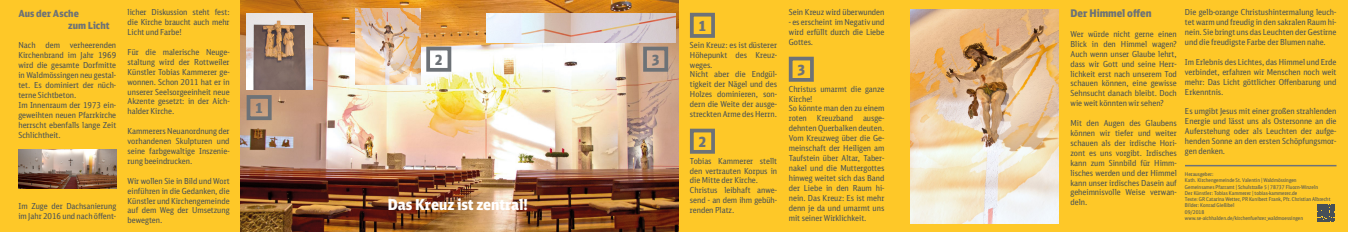
<style>
.page{position:relative;width:1348px;height:232px;background:#fec828}
.page>*{position:absolute;margin:0;border:0;box-sizing:border-box;transform-origin:0 0}
.t1{font:900 15px "DB Sans Cond";letter-spacing:-.005em;color:#fff}
.t2{font:900 14.25px "DB Sans Cond";color:#6d7277}
.t3{font:900 10.5px "DB Sans Cond";color:#6d7277}
.t4{font:900 9.75px/11.7px "DB Sans Cond";color:#6d7277}
.t5{font:8.25px/9.9px "DB Sans Cond";color:#475057;text-align:justify}
.t6{font:5.25px/6.3px "DB Sans Cond";color:#475057}
</style>
<div class="page">
<img style="left:240px;top:0;width:438px;height:232px">
<div style="left:690px;top:13px;width:25px;height:25px;border:4px solid #6d7277"></div>
<div style="left:690px;top:129px;width:25px;height:25px;border:4px solid #6d7277"></div>
<img style="left:18px;top:149px;width:98px;height:40px">
<div style="left:789px;top:57px;width:25px;height:25px;border:4px solid #6d7277"></div>
<img style="left:355px;top:9px;width:66px;height:75px">
<img style="left:247px;top:14px;width:65px;height:75px">
<div style="left:247px;top:95px;width:25px;height:25px;border:4px solid #6d7277"></div>
<div style="left:426px;top:47px;width:25px;height:25px;border:4px solid #6d7277"></div>
<img style="left:487px;top:14px;width:188px;height:28px">
<div style="left:643px;top:47px;width:25px;height:25px;border:4px solid #6d7277"></div>
<img style="left:910px;top:9px;width:149px;height:214px">
<hr style="left:1185px;top:165px;width:151px;height:1px;background:#6d7277">
<svg style="left:1317px;top:204px;width:18px;height:18px"></svg>
<p class="t4" style="left:68px;top:7px;width:43px;text-indent:-50px">Aus der Asche<br>zum Licht</p>
<p class="t5" style="left:18px;top:40px;width:99px;text-align:left">Nach dem verheerenden<br>Kirchenbrand im Jahr 1969 wird die gesamte Dorfmitte in Waldmössingen neu gestal&shy;tet. Es dominiert der nüch&shy;terne Sichtbeton.<br>Im Innenraum der 1973 ein&shy;geweihten neuen Pfarrkirche herrscht ebenfalls lange Zeit<br>Schlichtheit.</p>
<p class="t5" style="left:18px;top:201px;width:99px">Im Zuge der Dachsanierung im Jahr 2016 und nach öffent-</p>
<p class="t5" style="left:128px;top:7px;width:104px">licher Diskussion steht fest: die Kirche braucht auch mehr Licht und Farbe!</p>
<p class="t5" style="left:128px;top:47px;width:104px">Für die malerische Neuge&shy;staltung wird der Rottweiler Künstler Tobias Kammerer ge&shy;wonnen. Schon 2011 hat er in unserer Seelsorgeeinheit neue Akzente gesetzt: in der Aich&shy;halder Kirche.</p>
<p class="t5" style="left:128px;top:126px;width:104px">Kammerers Neuanordnung der vorhandenen Skulpturen und seine farbgewaltige Inszenie&shy;rung beeindrucken.</p>
<p class="t5" style="left:128px;top:175px;width:104px">Wir wollen Sie in Bild und Wort einführen in die Gedanken, die Künstler und Kirchengemeinde auf dem Weg der Umsetzung bewegten.</p>
<h2 class="t2" style="left:255px;top:99px;width:9px">1</h2>
<h2 class="t2" style="left:435px;top:51px;width:9px">2</h2>
<h2 class="t2" style="left:652px;top:51px;width:9px">3</h2>
<h1 class="t1" style="left:388px;top:194px;width:141px">Das Kreuz ist zentral!</h1>
<h2 class="t2" style="left:698px;top:17px;width:9px">1</h2>
<p class="t5" style="left:690px;top:40px;width:89px;text-align:left">Sein Kreuz: es ist düsterer<br>Höhepunkt des Kreuz&shy;weges.<br>Nicht aber die Endgül&shy;tigkeit der Nägel und des<br>Holzes dominieren, son&shy;dern die Weite der ausge&shy;streckten Arme des Herrn.</p>
<h2 class="t2" style="left:698px;top:133px;width:9px">2</h2>
<p class="t5" style="left:690px;top:155px;width:89px;text-align:left">Tobias Kammerer stellt den vertrauten Korpus in die Mitte der Kirche.<br>Christus leibhaft anwe&shy;send - an dem ihm gebüh&shy;renden Platz.</p>
<p class="t5" style="left:789px;top:7px;width:97px">Sein Kreuz wird überwunden</p>
<p class="t5" style="left:789px;top:17px;width:97px">- es erscheint im Negativ und wird erfüllt durch die Liebe Gottes.</p>
<h2 class="t2" style="left:797px;top:61px;width:9px">3</h2>
<p class="t5" style="left:789px;top:84px;width:97px;text-align:left">Christus umarmt die ganze<br>Kirche!<br>So könnte man den zu einem roten Kreuzband ausge&shy;dehnten Querbalken deuten.<br>Vom Kreuzweg über die Ge&shy;meinschaft der Heiligen am<br>Taufstein über Altar, Taber&shy;nakel und die Muttergottes hinweg weitet sich das Band der Liebe in den Raum hi&shy;nein. Das Kreuz: Es ist mehr denn je da und umarmt uns mit seiner Wirklichkeit.</p>
<p class="t3" style="left:1070px;top:7px;width:83px">Der Himmel offen</p>
<p class="t5" style="left:1070px;top:29px;width:108px">Wer würde nicht gerne einen Blick in den Himmel wagen?<br>Auch wenn unser Glaube lehrt, dass wir Gott und seine Herr&shy;lichkeit erst nach unserem Tod schauen können, eine gewisse Sehnsucht danach bleibt. Doch wie weit könnten wir sehen?</p>
<p class="t5" style="left:1070px;top:118px;width:108px">Mit den Augen des Glaubens können wir tiefer und weiter schauen als der irdische Hori&shy;zont es uns vorgibt. Irdisches kann zum Sinnbild für Himm&shy;lisches werden und der Himmel kann unser irdisches Dasein auf geheimnisvolle Weise verwan&shy;deln.</p>
<p class="t5" style="left:1185px;top:7px;width:153px">Die gelb-orange Christushintermalung leuch&shy;tet warm und freudig in den sakralen Raum hi&shy;nein. Sie bringt uns das Leuchten der Gestirne und die freudigste Farbe der Blumen nahe.</p>
<p class="t5" style="left:1185px;top:57px;width:153px">Im Erlebnis des Lichtes, das Himmel und Erde verbindet, erfahren wir Menschen noch weit mehr: Das Licht göttlicher Offenbarung und Erkenntnis.</p>
<p class="t5" style="left:1185px;top:106px;width:153px">Es umgibt Jesus mit einer großen strahlenden Energie und lässt uns als Ostersonne an die Auferstehung oder als Leuchten der aufge&shy;henden Sonne an den ersten Schöpfungsmor&shy;gen denken.</p>
<p class="t6" style="left:1185px;top:171px;width:147px">Herausgeber:<br>Kath. Kirchengemeinde St. Valentin | Waldmössingen<br>Gemeinsames Pfarramt | Schulstraße 5 | 78737 Fluorn-Winzeln<br>Der Künstler: Tobias Kammerer | tobias-kammerer.de<br>Texte: GR Catarina Wetter, PR Kunibert Frank, Pfr. Christian Albrecht Bilder: Konrad Gießibel<br>09/2018<br>www.se-aichhalden.de/kirchenfuehrer_waldmoessingen</p>
</div>
